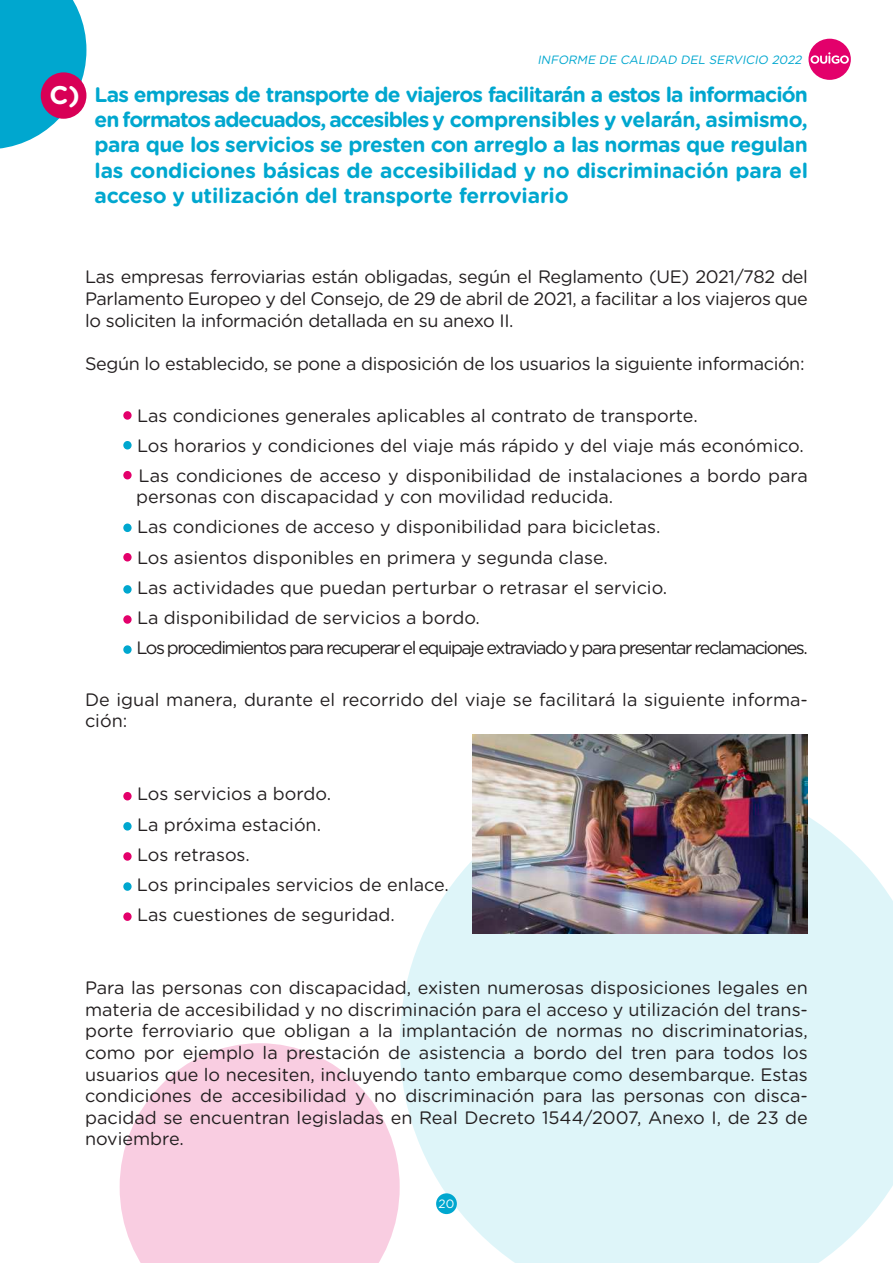
<style>
.page{position:relative;width:893px;height:1263px;background:#fff}
.page>*{position:absolute;margin:0;border:0;box-sizing:border-box;transform-origin:0 0}
.t1{font:700 25.5px "Gotham Rounded";color:#fff}
.t2{font:700 21px/25.2px "Gotham Rounded";letter-spacing:-.01em;color:#00a7cf;text-align:justify}
.t3{font:18px/30.2px "Gotham Rounded";color:#231f20}
.t4{font:18px "Gotham Rounded";letter-spacing:-.02em;color:#231f20}
.t5{font:italic 12px "Gotham Rounded";color:#00a7cf}
.t6{font:12px "Gotham Rounded";color:#fff}
</style>
<div class="page">
<svg style="left:120px;top:1043px;width:280px;height:220px;fill:#f9cde1"></svg>
<svg style="left:400px;top:776px;width:493px;height:487px;background:#e2f5f9"></svg>
<div style="left:436px;top:1193px;width:21px;height:21px;background:#00a7cf;border-radius:50%"></div>
<div style="left:808px;top:39px;width:43px;height:41px;background:#e3006b;border-radius:50%"></div>
<svg style="left:810px;top:52px;width:39px;height:12px"></svg>
<div style="left:123px;top:411px;width:9px;height:9px;background:#e3006b;border-radius:50%"></div>
<div style="left:123px;top:441px;width:9px;height:8px;background:#00a7cf;border-radius:50%"></div>
<div style="left:123px;top:471px;width:9px;height:8px;background:#e3006b;border-radius:50%"></div>
<svg style="left:123px;top:523px;width:9px;height:9px"></svg>
<div style="left:123px;top:553px;width:9px;height:8px;background:#e3006b;border-radius:50%"></div>
<div style="left:123px;top:585px;width:9px;height:9px;background:#00a7cf;border-radius:50%"></div>
<div style="left:123px;top:615px;width:9px;height:9px;background:#e3006b;border-radius:50%"></div>
<div style="left:123px;top:645px;width:9px;height:9px;background:#00a7cf;border-radius:50%"></div>
<div style="left:123px;top:792px;width:9px;height:8px;background:#e3006b;border-radius:50%"></div>
<div style="left:123px;top:822px;width:9px;height:8px;background:#00a7cf;border-radius:50%"></div>
<div style="left:123px;top:852px;width:9px;height:9px;background:#e3006b;border-radius:50%"></div>
<div style="left:123px;top:882px;width:9px;height:9px;background:#00a7cf;border-radius:50%"></div>
<div style="left:123px;top:912px;width:9px;height:9px;background:#e3006b;border-radius:50%"></div>
<svg style="left:0;top:0;width:86px;height:149px"></svg>
<div style="left:41px;top:72px;width:45px;height:47px;background:#d80056;border-radius:50%"></div>
<img style="left:473px;top:735px;width:335px;height:198px">
<h1 class="t1" style="left:50px;top:77px;width:32px">C)</h1>
<p class="t5" style="left:537px;top:51px;width:269px">INFORME DE CALIDAD DEL SERVICIO 2022</p>
<p class="t2" style="left:95px;top:81px;width:715px">Las empresas de transporte de viajeros facilitarán a estos la información en formatos adecuados, accesibles y comprensibles y velarán, asimismo, para que los servicios se presten con arreglo a las normas que regulan las condiciones básicas de accesibilidad y no discriminación para el acceso y utilización del transporte ferroviario</p>
<p class="t3" style="left:85px;top:265px;width:724px;line-height:21.6px;text-align:justify">Las empresas ferroviarias están obligadas, según el Reglamento (UE) 2021/782 del Parlamento Europeo y del Consejo, de 29 de abril de 2021, a facilitar a los viajeros que lo soliciten la información detallada en su anexo II.</p>
<p class="t4" style="left:85px;top:351px;width:721px">Según lo establecido, se pone a disposición de los usuarios la siguiente información:</p>
<p class="t3" style="left:137px;top:399px;width:672px">Las condiciones generales aplicables al contrato de transporte.<br>Los horarios y condiciones del viaje más rápido y del viaje más económico.<br>Las condiciones de acceso y disponibilidad de instalaciones a bordo para</p>
<p class="t3" style="left:136px;top:481px;width:673px">personas con discapacidad y con movilidad reducida.<br>Las condiciones de acceso y disponibilidad para bicicletas.<br>Los asientos disponibles en primera y segunda clase.<br>Las actividades que puedan perturbar o retrasar el servicio.<br>La disponibilidad de servicios a bordo.<br>Los procedimientos para recuperar el equipaje extraviado y para presentar reclamaciones.</p>
<p class="t3" style="left:85px;top:688px;width:724px;line-height:21.6px">De igual manera, durante el recorrido del viaje se facilitará la siguiente informa&shy;ción:</p>
<p class="t3" style="left:137px;top:778px;width:314px">Los servicios a bordo.<br>La próxima estación.<br>Los retrasos.<br>Los principales servicios de enlace.<br>Las cuestiones de seguridad.</p>
<p class="t3" style="left:85px;top:976px;width:724px;line-height:21.6px;text-align:justify">Para las personas con discapacidad, existen numerosas disposiciones legales en materia de accesibilidad y no discriminación para el acceso y utilización del trans&shy;porte ferroviario que obligan a la implantación de normas no discriminatorias, como por ejemplo la prestación de asistencia a bordo del tren para todos los usuarios que lo necesiten, incluyendo tanto embarque como desembarque. Estas condiciones de accesibilidad y no discriminación para las personas con disca&shy;pacidad se encuentran legisladas en Real Decreto 1544/2007, Anexo I, de 23 de noviembre.</p>
<p class="t6" style="left:439px;top:1195px;width:17px">20</p>
</div>
